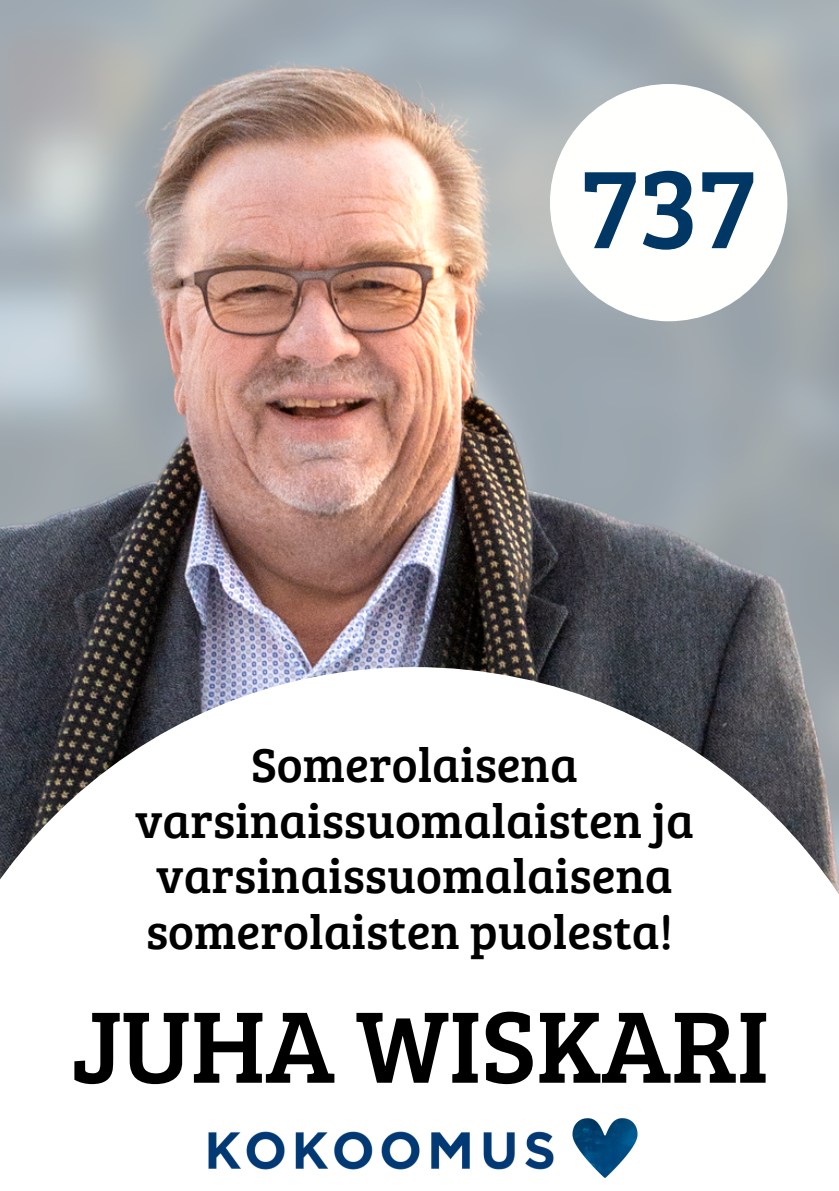
<style>
.page{position:relative;width:839px;height:1191px;background:#fff}
.page>*{position:absolute;margin:0;border:0;box-sizing:border-box;transform-origin:0 0}
.t1{font:117.8px "Bree Serif";color:#003764}
.t2{font:105px "Bree Serif";color:#000}
.t3{font:49.2px/55.8px "Bree Serif";color:#000;text-align:center}
</style>
<div class="page">
<img style="left:0;top:54px;width:838px;height:613px">
<svg style="left:0;top:667px;width:838px;height:226px"></svg>
<div style="left:550px;top:84px;width:237px;height:237px;background:#fffffe;border-radius:50%"></div>
<img style="left:208px;top:1131px;width:346px;height:39px">
<img style="left:572px;top:1118px;width:66px;height:60px">
<p class="t1" style="left:582px;top:121px;width:175px">737</p>
<p class="t3" style="left:135px;top:734px;width:560px">Somerolaisena varsinaissuomalaisten ja varsinaissuomalaisena somerolaisten puolesta!</p>
<p class="t2" style="left:71px;top:970px;width:699px">JUHA WISKARI</p>
</div>
